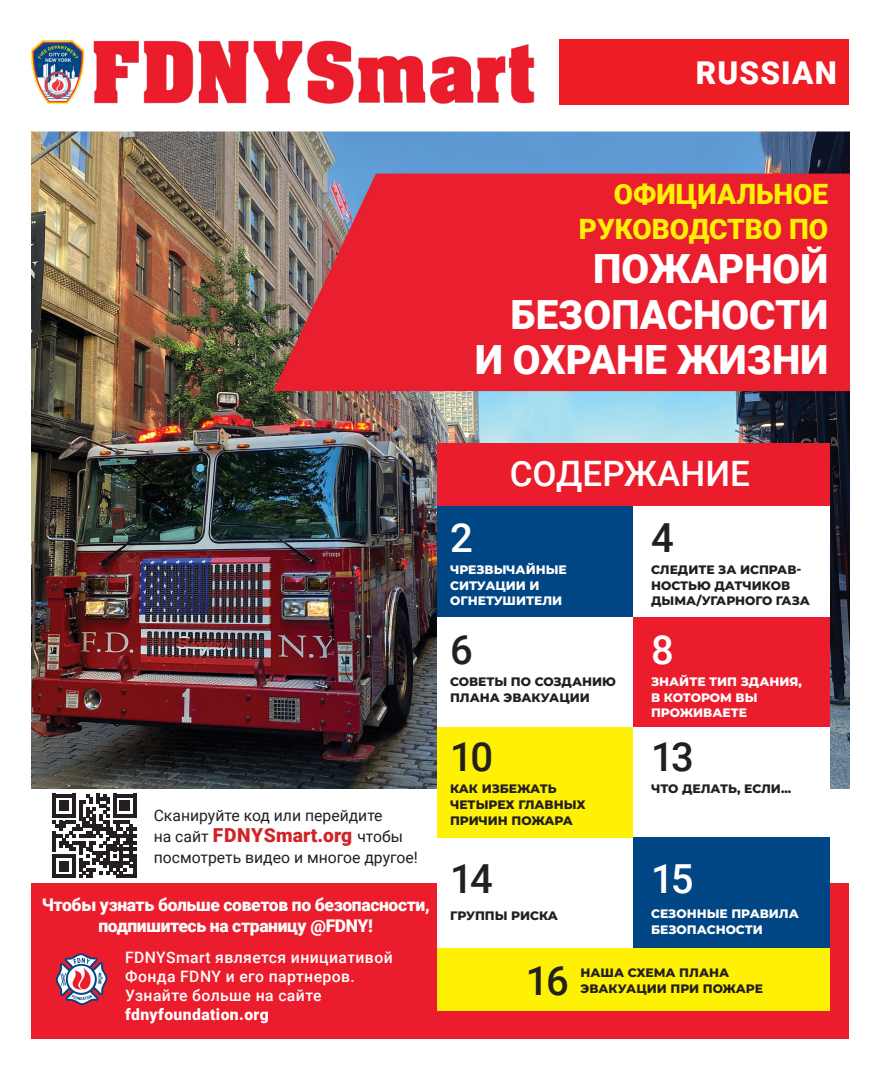
<style>
.page{position:relative;width:882px;height:1071px;background:#fff}
.page>*{position:absolute;margin:0;border:0;box-sizing:border-box;transform-origin:0 0}
.t1{font:900 40.25px/45.5px "Roboto";color:#fff;text-align:right}
.t2{font:500 40.07px "Roboto";letter-spacing:-.065em;color:#231f20}
.t3{font:500 40.07px "Roboto";color:#fff}
.t4{font:500 35px "Roboto";color:#fff}
.t5{font:900 31.5px "Roboto";letter-spacing:.035em;color:#fff}
.t6{font:900 28px/35px "Roboto";color:#fff103;text-align:right}
.t7{font:900 19.25px "Roboto";letter-spacing:.02em;color:#d1232a}
.t8{font:900 17.5px/21px "Roboto";letter-spacing:-.02em;color:#fff;text-align:center}
.t9{font:500 15.75px/19.2px "Roboto";letter-spacing:.025em;color:#fff}
.t10{font:15.75px "Roboto";color:#231f20}
.t11{font:800 12.25px/15.8px "Montserrat";color:#231f20}
.t12{font:800 12.25px/15.8px "Montserrat";color:#fff}
.s1{font-weight:400;font-size:15.75px;color:#231f20}
.s2{font-weight:900}
</style>
<div class="page">
<div style="left:32px;top:883px;width:817px;height:156px;background:#eb1d2c"></div>
<img style="left:32px;top:92px;width:817px;height:696px">
<svg style="left:52px;top:794px;width:85px;height:84px"></svg>
<svg style="left:56px;top:953px;width:51px;height:52px"></svg>
<div style="left:438px;top:617px;width:211px;height:110px;background:#fff"></div>
<div style="left:438px;top:838px;width:211px;height:110px;background:#fff"></div>
<div style="left:438px;top:727px;width:211px;height:110px;background:#fff103"></div>
<div style="left:438px;top:506px;width:211px;height:111px;background:#014684"></div>
<div style="left:634px;top:727px;width:196px;height:110px;background:#fff"></div>
<div style="left:634px;top:617px;width:196px;height:110px;background:#eb1d2c"></div>
<div style="left:634px;top:838px;width:196px;height:110px;background:#014684"></div>
<div style="left:634px;top:506px;width:196px;height:111px;background:#fff"></div>
<div style="left:438px;top:948px;width:392px;height:63px;background:#fff103"></div>
<div style="left:438px;top:443px;width:392px;height:63px;background:#eb1d2c"></div>
<img style="left:32px;top:40px;width:502px;height:80px">
<div style="left:559px;top:39px;width:290px;height:66px;background:#ee1d23"></div>
<p class="t5" style="left:696px;top:50px;width:142px">RUSSIAN</p>
<p class="t6" style="left:579px;top:176px;width:251px">ОФИЦИАЛЬНОЕ<br>РУКОВОДСТВО ПО</p>
<p class="t1" style="left:475px;top:245px;width:355px">ПОЖАРНОЙ<br>БЕЗОПАСНОСТИ<br>И ОХРАНЕ ЖИЗНИ</p>
<p class="t10" style="left:154px;top:804px;width:230px">Сканируйте код или перейдите</p>
<p class="t7" style="left:154px;top:822px;width:251px"><span class="s1">на сайт</span> FDNYSmart.org <span class="s1">чтобы</span></p>
<p class="t10" style="left:154px;top:846px;width:266px">посмотреть видео и многое другое!</p>
<p class="t8" style="left:42px;top:893px;width:390px">Чтобы узнать больше советов по безопасности, подпишитесь на страницу @FDNY!</p>
<p class="t9" style="left:125px;top:947px;width:269px">FDNYSmart является инициативой<br>Фонда FDNY и его партнеров.</p>
<p class="t9" style="left:125px;top:985px;width:198px">Узнайте больше на сайте <span class="s2">fdnyfoundation.org</span></p>
<p class="t3" style="left:450px;top:510px;width:24px">2</p>
<p class="t4" style="left:510px;top:449px;width:242px">СОДЕРЖАНИЕ</p>
<p class="t2" style="left:651px;top:510px;width:24px">4</p>
<p class="t12" style="left:450px;top:561px;width:118px">ЧРЕЗВЫЧАЙНЫЕ<br>СИТУАЦИИ И<br>ОГНЕТУШИТЕЛИ</p>
<p class="t11" style="left:651px;top:561px;width:160px">СЛЕДИТЕ ЗА ИСПРАВ-<br>НОСТЬЮ ДАТЧИКОВ<br>ДЫМА/УГАРНОГО ГАЗА</p>
<p class="t2" style="left:450px;top:621px;width:24px">6</p>
<p class="t3" style="left:651px;top:621px;width:24px">8</p>
<p class="t11" style="left:450px;top:673px;width:167px">СОВЕТЫ ПО СОЗДАНИЮ<br>ПЛАНА ЭВАКУАЦИИ</p>
<p class="t12" style="left:651px;top:673px;width:152px">ЗНАЙТЕ ТИП ЗДАНИЯ,<br>В КОТОРОМ ВЫ<br>ПРОЖИВАЕТЕ</p>
<p class="t2" style="left:450px;top:729px;width:45px">10</p>
<p class="t2" style="left:651px;top:729px;width:44px">13</p>
<p class="t11" style="left:450px;top:781px;width:137px">КАК ИЗБЕЖАТЬ<br>ЧЕТЫРЕХ ГЛАВНЫХ<br>ПРИЧИН ПОЖАРА</p>
<p class="t11" style="left:651px;top:781px;width:142px">ЧТО ДЕЛАТЬ, ЕСЛИ...</p>
<p class="t2" style="left:450px;top:850px;width:44px">14</p>
<p class="t3" style="left:651px;top:850px;width:44px">15</p>
<p class="t11" style="left:450px;top:907px;width:109px">ГРУППЫ РИСКА</p>
<p class="t12" style="left:651px;top:906px;width:149px">СЕЗОННЫЕ ПРАВИЛА<br>БЕЗОПАСНОСТИ</p>
<p class="t2" style="left:526px;top:952px;width:44px">16</p>
<p class="t11" style="left:581px;top:965px;width:150px">НАША СХЕМА ПЛАНА</p>
<p class="t11" style="left:581px;top:980px;width:184px">ЭВАКУАЦИИ ПРИ ПОЖАРЕ</p>
</div>
